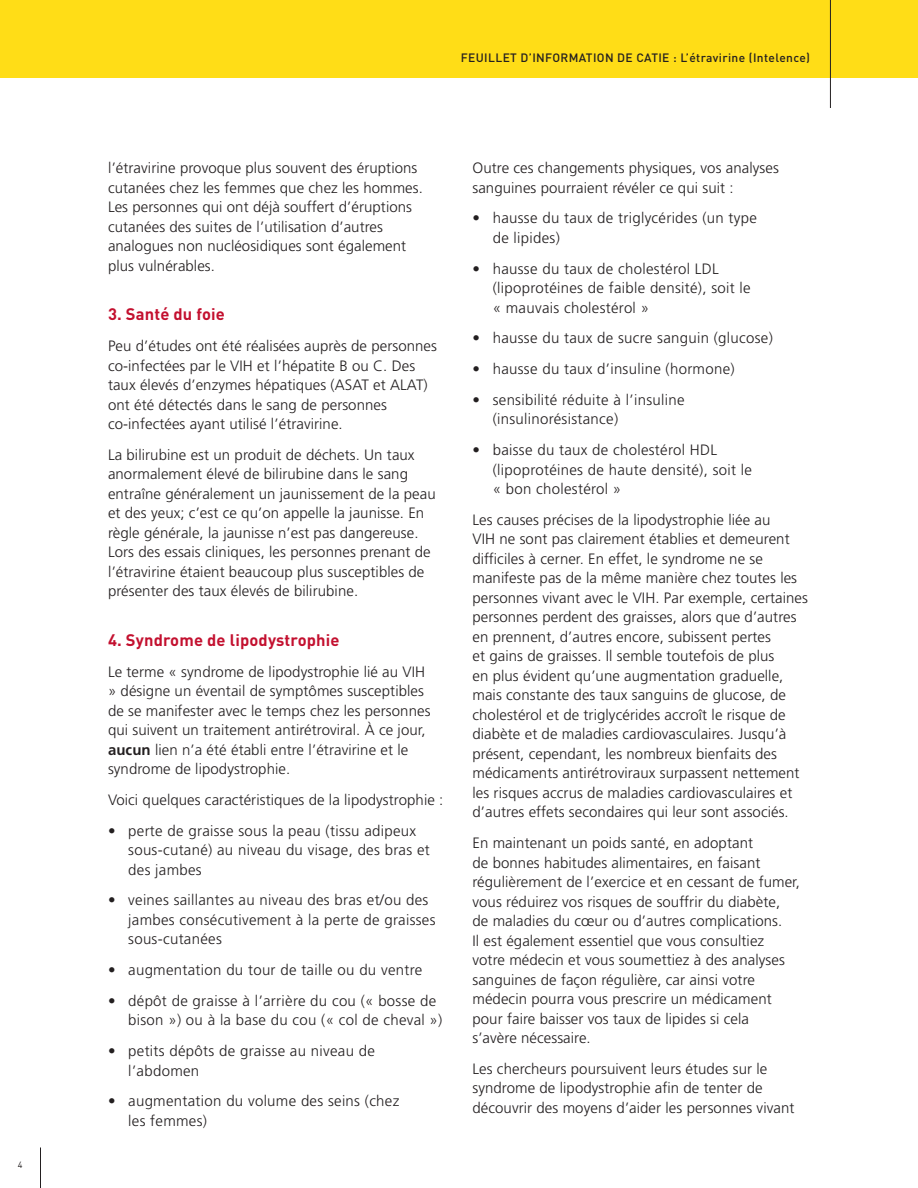
<style>
.page{position:relative;width:918px;height:1188px;background:#fff}
.page>*{position:absolute;margin:0;border:0;box-sizing:border-box;transform-origin:0 0}
.t1{font:700 16.5px "DINOT";letter-spacing:.01em;color:#c3102f}
.t2{font:300 15px/19.5px "Frutiger LT Pro";letter-spacing:.005em;color:#231f20}
.t3{font:500 12px "DINOT";letter-spacing:.03em;color:#231f20}
.t4{font:9px "DINOT";color:#231f20}
.s1{font-weight:700}
</style>
<div class="page">
<hr style="left:40px;top:1148px;width:1px;height:40px;background:#231f20">
<div style="left:0;top:0;width:918px;height:78px;background:#ffdd17"></div>
<hr style="left:830px;top:0;width:1px;height:108px;background:#231f20">
<p class="t4" style="left:18px;top:1158px;width:6px">4</p>
<p class="t3" style="left:461px;top:48px;width:351px">FEUILLET D’INFORMATION DE CATIE : L’étravirine (Intelence)</p>
<p class="t2" style="left:108px;top:158px;width:316px">l’étravirine provoque plus souvent des éruptions cutanées chez les femmes que chez les hommes.<br>Les personnes qui ont déjà souffert d’éruptions cutanées des suites de l’utilisation d’autres analogues non nucléosidiques sont également plus vulnérables.</p>
<p class="t1" style="left:108px;top:301px;width:119px">3. Santé du foie</p>
<p class="t2" style="left:108px;top:336px;width:331px">Peu d’études ont été réalisées auprès de personnes co-infectées par le VIH et l’hépatite B ou C. Des taux élevés d’enzymes hépatiques (ASAT et ALAT) ont été détectés dans le sang de personnes co-infectées ayant utilisé l’étravirine.</p>
<p class="t2" style="left:108px;top:445px;width:329px">La bilirubine est un produit de déchets. Un taux anormalement élevé de bilirubine dans le sang entraîne généralement un jaunissement de la peau et des yeux; c’est ce qu’on appelle la jaunisse. En règle générale, la jaunisse n’est pas dangereuse.<br>Lors des essais cliniques, les personnes prenant de l’étravirine étaient beaucoup plus susceptibles de présenter des taux élevés de bilirubine.</p>
<p class="t1" style="left:108px;top:627px;width:233px">4. Syndrome de lipodystrophie</p>
<p class="t2" style="left:108px;top:662px;width:324px">Le terme « syndrome de lipodystrophie lié au VIH » désigne un éventail de symptômes susceptibles de se manifester avec le temps chez les personnes qui suivent un traitement antirétroviral. À ce jour, <span class="s1">aucun</span> lien n’a été établi entre l’étravirine et le syndrome de lipodystrophie.</p>
<p class="t2" style="left:108px;top:790px;width:337px">Voici quelques caractéristiques de la lipodystrophie :</p>
<p class="t2" style="left:128px;top:821px;width:303px;text-indent:-20px">• perte de graisse sous la peau (tissu adipeux sous-cutané) au niveau du visage, des bras et des jambes</p>
<p class="t2" style="left:128px;top:890px;width:309px;text-indent:-20px">• veines saillantes au niveau des bras et/ou des jambes consécutivement à la perte de graisses sous-cutanées</p>
<p class="t2" style="left:108px;top:960px;width:316px">• augmentation du tour de taille ou du ventre</p>
<p class="t2" style="left:128px;top:991px;width:316px;text-indent:-20px">• dépôt de graisse à l’arrière du cou (« bosse de bison ») ou à la base du cou (« col de cheval »)</p>
<p class="t2" style="left:128px;top:1041px;width:248px;text-indent:-20px">• petits dépôts de graisse au niveau de l’abdomen</p>
<p class="t2" style="left:128px;top:1091px;width:273px;text-indent:-20px">• augmentation du volume des seins (chez les femmes)</p>
<p class="t2" style="left:472px;top:158px;width:308px">Outre ces changements physiques, vos analyses sanguines pourraient révéler ce qui suit :</p>
<p class="t2" style="left:493px;top:209px;width:266px;text-indent:-20px">• hausse du taux de triglycérides (un type de lipides)</p>
<p class="t2" style="left:493px;top:259px;width:259px;text-indent:-20px">• hausse du taux de cholestérol LDL (lipoprotéines de faible densité), soit le « mauvais cholestérol »</p>
<p class="t2" style="left:472px;top:329px;width:302px">• hausse du taux de sucre sanguin (glucose)</p>
<p class="t2" style="left:472px;top:359px;width:264px">• hausse du taux d’insuline (hormone)</p>
<p class="t2" style="left:493px;top:390px;width:193px;text-indent:-20px">• sensibilité réduite à l’insuline (insulinorésistance)</p>
<p class="t2" style="left:493px;top:440px;width:261px;text-indent:-20px">• baisse du taux de cholestérol HDL (lipoprotéines de haute densité), soit le « bon cholestérol »</p>
<p class="t2" style="left:472px;top:510px;width:337px">Les causes précises de la lipodystrophie liée au<br>VIH ne sont pas clairement établies et demeurent difficiles à cerner. En effet, le syndrome ne se manifeste pas de la même manière chez toutes les personnes vivant avec le VIH. Par exemple, certaines personnes perdent des graisses, alors que d’autres en prennent, d’autres encore, subissent pertes<br>et gains de graisses. Il semble toutefois de plus<br>en plus évident qu’une augmentation graduelle, mais constante des taux sanguins de glucose, de cholestérol et de triglycérides accroît le risque de diabète et de maladies cardiovasculaires. Jusqu’à présent, cependant, les nombreux bienfaits des médicaments antirétroviraux surpassent nettement les risques accrus de maladies cardiovasculaires et d’autres effets secondaires qui leur sont associés.</p>
<p class="t2" style="left:472px;top:833px;width:329px">En maintenant un poids santé, en adoptant<br>de bonnes habitudes alimentaires, en faisant régulièrement de l’exercice et en cessant de fumer, vous réduirez vos risques de souffrir du diabète,<br>de maladies du cœur ou d’autres complications.<br>Il est également essentiel que vous consultiez votre médecin et vous soumettiez à des analyses sanguines de façon régulière, car ainsi votre médecin pourra vous prescrire un médicament pour faire baisser vos taux de lipides si cela<br>s’avère nécessaire.</p>
<p class="t2" style="left:472px;top:1059px;width:323px">Les chercheurs poursuivent leurs études sur le syndrome de lipodystrophie afin de tenter de découvrir des moyens d’aider les personnes vivant</p>
</div>
